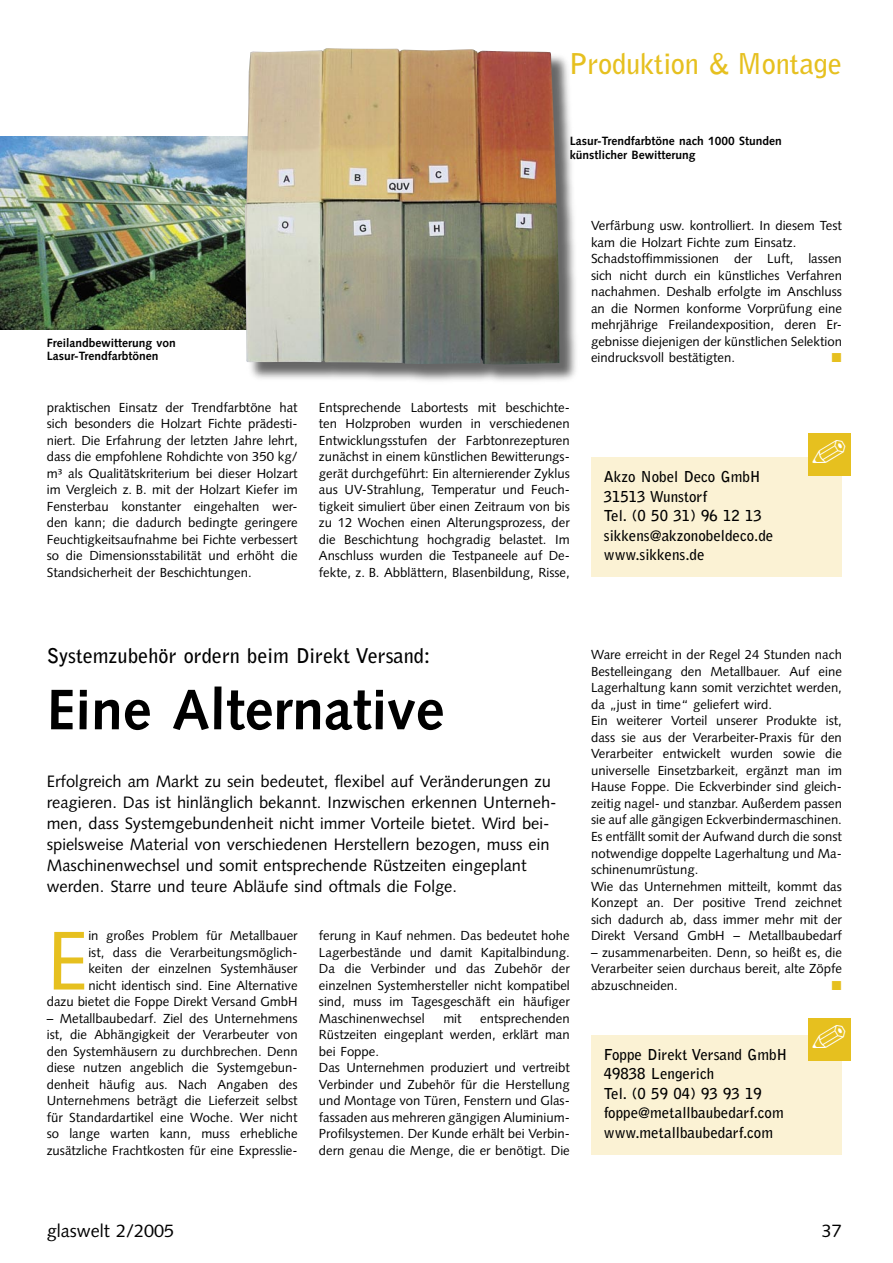
<style>
.page{position:relative;width:893px;height:1263px;background:#fff}
.page>*{position:absolute;margin:0;border:0;box-sizing:border-box;transform-origin:0 0}
.GW_Grundtext_mit_Initial{font:83.25px "Syntax";color:#e6c01f}
.GW_Headline_38p{font:700 57px "Syntax";color:#000}
.t1{font:700 28.5px "Bell Gothic";letter-spacing:-.01em;color:#e6c01f}
.GW_DZ_schwarz{font:700 20.25px "Bell Gothic";color:#000}
.t2{font:18px "Syntax";color:#000}
.GW_Vorspann_11_14{font:16.5px/21px "Syntax";color:#000}
.GW_Adresskasten{font:700 15px "Bell Gothic";color:#000}
.GW_Grundtext_8_75_11{font:13.2px/16.5px "Syntax";color:#000;text-align:justify}
.GW_Grundtext_mit_Initial-2{font:13.2px/16.5px "Syntax";color:#000;text-align:justify}
.GW_BU_8_9{font:700 12px/13.5px "Syntax";color:#000}
</style>
<div class="page">
<img style="left:1px;top:136px;width:244px;height:193px">
<div style="left:246px;top:49px;width:334px;height:335px;background:#000;opacity:.6"></div>
<img style="left:245px;top:48px;width:314px;height:317px">
<div style="left:591px;top:1035px;width:251px;height:119px;background:#fbf2d4"></div>
<div style="left:808px;top:1018px;width:42px;height:42px;background:#e6c01f"></div>
<div style="left:591px;top:458px;width:251px;height:119px;background:#fbf2d4"></div>
<div style="left:808px;top:433px;width:42px;height:42px;background:#e6c01f"></div>
<h3 class="t1" style="left:569px;top:46px;width:275px">Produktion &amp; Montage</h3>
<p class="GW_BU_8_9" style="left:47px;top:336px;width:131px">Freilandbewitterung von<br>Lasur-Trendfarbtönen</p>
<p class="GW_BU_8_9" style="left:570px;top:134px;width:213px">Lasur-Trendfarbtöne nach 1000 Stunden künstlicher Bewitterung</p>
<p class="GW_Grundtext_8_75_11" style="left:591px;top:218px;width:252px">Verfärbung usw. kontrolliert. In diesem Test kam die Holzart Fichte zum Einsatz.</p>
<p class="GW_Grundtext_8_75_11" style="left:591px;top:251px;width:252px">Schadstoffimmissionen der Luft, lassen sich nicht durch ein künstliches Verfahren nachahmen. Deshalb erfolgte im Anschluss an die Normen konforme Vorprüfung eine mehrjährige Freilandexposition, deren Er&shy;gebnisse diejenigen der künstlichen Selektion eindrucksvoll bestätigten.</p>
<p class="GW_Grundtext_8_75_11" style="left:47px;top:399px;width:252px">praktischen Einsatz der Trendfarbtöne hat sich besonders die Holzart Fichte prädesti&shy;niert. Die Erfahrung der letzten Jahre lehrt, dass die empfohlene Rohdichte von 350 kg/ m³ als Qualitätskriterium bei dieser Holzart im Vergleich z. B. mit der Holzart Kiefer im Fensterbau konstanter eingehalten wer&shy;den kann; die dadurch bedingte geringere Feuchtigkeitsaufnahme bei Fichte verbessert so die Dimensionsstabilität und erhöht die Standsicherheit der Beschichtungen.</p>
<p class="GW_Grundtext_8_75_11" style="left:319px;top:399px;width:252px">Entsprechende Labortests mit beschichte&shy;ten Holzproben wurden in verschiedenen Entwicklungsstufen der Farbtonrezepturen zunächst in einem künstlichen Bewitterungs&shy;gerät durchgeführt: Ein alternierender Zyklus aus UV-Strahlung, Temperatur und Feuch&shy;tigkeit simuliert über einen Zeitraum von bis zu 12 Wochen einen Alterungsprozess, der die Beschichtung hochgradig belastet. Im Anschluss wurden die Testpaneele auf De&shy;fekte, z. B. Abblättern, Blasenbildung, Risse,</p>
<p class="GW_Adresskasten" style="left:604px;top:468px;width:158px">Akzo Nobel Deco GmbH</p>
<p class="GW_Adresskasten" style="left:604px;top:487px;width:105px">31513 Wunstorf</p>
<p class="GW_Adresskasten" style="left:604px;top:507px;width:160px">Tel. (0 50 31) 96 12 13</p>
<p class="GW_Adresskasten" style="left:604px;top:526px;width:171px">sikkens@akzonobeldeco.de</p>
<p class="GW_Adresskasten" style="left:604px;top:546px;width:102px">www.sikkens.de</p>
<p class="GW_DZ_schwarz" style="left:47px;top:644px;width:385px">Systemzubehör ordern beim Direkt Versand:</p>
<p class="GW_Headline_38p" style="left:47px;top:677px;width:399px">Eine Alternative</p>
<p class="GW_Vorspann_11_14" style="left:47px;top:771px;width:511px">Erfolgreich am Markt zu sein bedeutet, flexibel auf Veränderungen zu reagieren. Das ist hinlänglich bekannt. Inzwischen erkennen Unterneh&shy;men, dass Systemgebundenheit nicht immer Vorteile bietet. Wird bei&shy;spielsweise Material von verschiedenen Herstellern bezogen, muss ein Maschinenwechsel und somit entsprechende Rüstzeiten eingeplant</p>
<p class="GW_Vorspann_11_14" style="left:47px;top:876px;width:412px">werden. Starre und teure Abläufe sind oftmals die Folge.</p>
<p class="GW_Grundtext_mit_Initial-2" style="left:47px;top:927px;width:252px;text-align:right">in großes Problem für Metallbauer<br>ist, dass die Verarbeitungsmöglich-<br>keiten der einzelnen Systemhäuser<br>nicht identisch sind. Eine Alternative<br>dazu bietet die Foppe Direkt Versand GmbH</p>
<p class="GW_Grundtext_mit_Initial-2" style="left:47px;top:1010px;width:252px">– Metallbaubedarf. Ziel des Unternehmens ist, die Abhängigkeit der Verarbeuter von den Systemhäusern zu durchbrechen. Denn diese nutzen angeblich die Systemgebun&shy;denheit häufig aus. Nach Angaben des Unternehmens beträgt die Lieferzeit selbst für Standardartikel eine Woche. Wer nicht so lange warten kann, muss erhebliche zusätzliche Frachtkosten für eine Expresslie-</p>
<p class="GW_Grundtext_mit_Initial" style="left:47px;top:911px;width:43px">E</p>
<p class="GW_Grundtext_mit_Initial-2" style="left:319px;top:927px;width:252px">ferung in Kauf nehmen. Das bedeutet hohe Lagerbestände und damit Kapitalbindung.<br>Da die Verbinder und das Zubehör der einzelnen Systemhersteller nicht kompatibel sind, muss im Tagesgeschäft ein häufiger Maschinenwechsel</p>
<p class="GW_Grundtext_mit_Initial-2" style="left:319px;top:1010px;width:252px;text-indent:161px">entsprechenden Rüstzeiten eingeplant werden, erklärt man bei Foppe.</p>
<p class="GW_Grundtext_8_75_11" style="left:319px;top:1059px;width:252px">Das Unternehmen produziert und vertreibt Verbinder und Zubehör für die Herstellung und Montage von Türen, Fenstern und Glas&shy;fassaden aus mehreren gängigen Aluminium-Profilsystemen. Der Kunde erhält bei Verbin&shy;dern genau die Menge, die er benötigt. Die</p>
<p class="GW_Grundtext_mit_Initial-2" style="left:443px;top:1010px;width:20px">mit</p>
<p class="GW_Grundtext_8_75_11" style="left:591px;top:647px;width:252px">Ware erreicht in der Regel 24 Stunden nach Bestelleingang den Metallbauer. Auf eine Lagerhaltung kann somit verzichtet werden, da „just in time“ geliefert wird.</p>
<p class="GW_Grundtext_8_75_11" style="left:591px;top:713px;width:252px">Ein weiterer Vorteil unserer Produkte ist, dass sie aus der Verarbeiter-Praxis für den Verarbeiter entwickelt wurden sowie die universelle Einsetzbarkeit, ergänzt man im Hause Foppe. Die Eckverbinder sind gleich&shy;zeitig nagel- und stanzbar. Außerdem passen sie auf alle gängigen Eckverbindermaschinen.<br>Es entfällt somit der Aufwand durch die sonst notwendige doppelte Lagerhaltung und Ma&shy;schinenumrüstung.</p>
<p class="GW_Grundtext_8_75_11" style="left:591px;top:878px;width:252px">Wie das Unternehmen mitteilt, kommt das Konzept an. Der positive Trend zeichnet sich dadurch ab, dass immer mehr mit der Direkt Versand GmbH – Metallbaubedarf</p>
<p class="GW_Grundtext_8_75_11" style="left:591px;top:944px;width:252px">– zusammenarbeiten. Denn, so heißt es, die Verarbeiter seien durchaus bereit, alte Zöpfe abzuschneiden.</p>
<p class="GW_Adresskasten" style="left:604px;top:1045px;width:185px">Foppe Direkt Versand GmbH</p>
<p class="GW_Adresskasten" style="left:604px;top:1065px;width:112px">49838 Lengerich</p>
<p class="GW_Adresskasten" style="left:604px;top:1084px;width:160px">Tel. (0 59 04) 93 93 19</p>
<p class="GW_Adresskasten" style="left:604px;top:1104px;width:181px">foppe@metallbaubedarf.com</p>
<p class="GW_Adresskasten" style="left:604px;top:1123px;width:171px">www.metallbaubedarf.com</p>
<h3 class="t2" style="left:47px;top:1220px;width:129px">glaswelt 2/2005</h3>
<h3 class="t2" style="left:822px;top:1220px;width:22px">37</h3>
</div>
